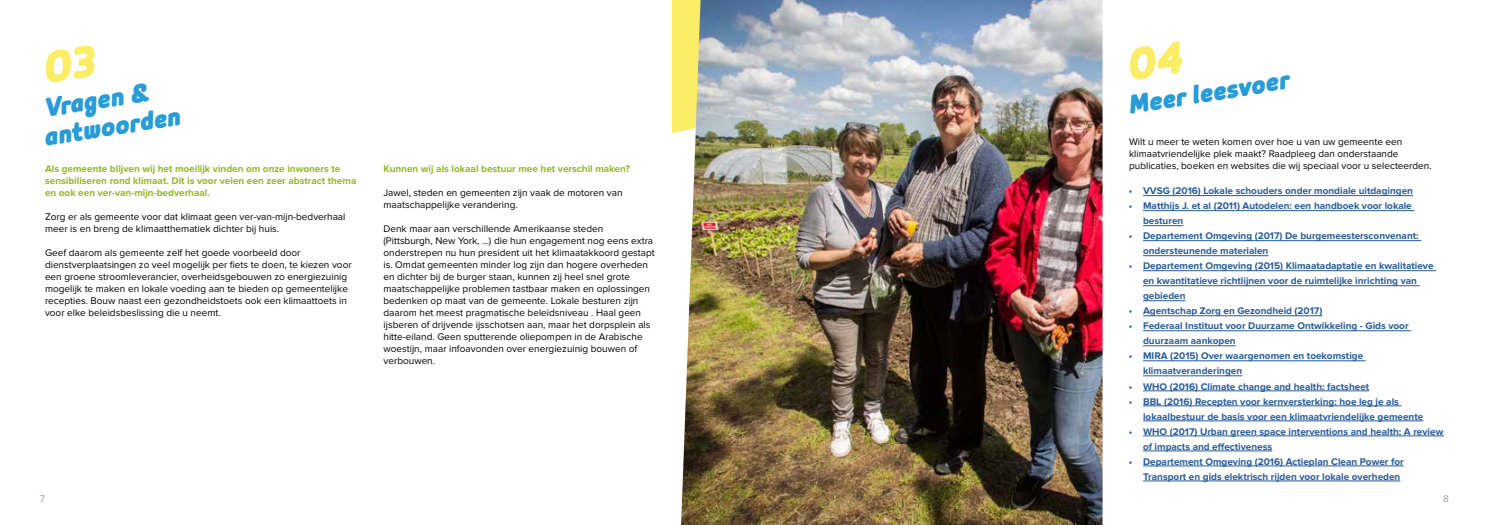
<style>
.page{position:relative;width:1489px;height:525px;background:#fff}
.page>*{position:absolute;margin:0;border:0;box-sizing:border-box;transform-origin:0 0}
.t1{font:italic 900 32.5px/28.8px "Mairy";color:#299cd8}
.t2{font:10px/12px "Proxima Nova";color:#000}
.t3{font:700 10px/15px "Proxima Nova";color:#275b9b}
.t4{font:700 10px/12px "Proxima Nova";color:#96b622}
.t5{font:10px "Proxima Nova";color:#9d9d9c}
</style>
<div class="page">
<svg style="left:672px;top:0;width:9px;height:133px"></svg>
<img style="left:681px;top:0;width:421px;height:524px">
<hr style="left:1142px;top:195px;width:270px;height:1px;background:#275b9b">
<hr style="left:1142px;top:210px;width:272px;height:1px;background:#275b9b">
<hr style="left:1142px;top:225px;width:41px;height:1px;background:#275b9b">
<hr style="left:1142px;top:240px;width:279px;height:1px;background:#275b9b">
<hr style="left:1142px;top:255px;width:126px;height:1px;background:#275b9b">
<hr style="left:1142px;top:270px;width:293px;height:1px;background:#275b9b">
<hr style="left:1142px;top:285px;width:277px;height:1px;background:#275b9b">
<hr style="left:1142px;top:300px;width:43px;height:1px;background:#275b9b">
<hr style="left:1142px;top:315px;width:180px;height:1px;background:#275b9b">
<hr style="left:1142px;top:330px;width:268px;height:1px;background:#275b9b">
<hr style="left:1142px;top:345px;width:93px;height:1px;background:#275b9b">
<hr style="left:1142px;top:360px;width:223px;height:1px;background:#275b9b">
<hr style="left:1142px;top:375px;width:100px;height:1px;background:#275b9b">
<hr style="left:1142px;top:390px;width:227px;height:1px;background:#275b9b">
<hr style="left:1142px;top:405px;width:259px;height:1px;background:#275b9b">
<hr style="left:1142px;top:420px;width:281px;height:1px;background:#275b9b">
<hr style="left:1142px;top:435px;width:301px;height:1px;background:#275b9b">
<hr style="left:1142px;top:450px;width:130px;height:1px;background:#275b9b">
<hr style="left:1142px;top:465px;width:261px;height:1px;background:#275b9b">
<hr style="left:1142px;top:480px;width:258px;height:1px;background:#275b9b">
<h1 class="t1" style="left:37px;top:94px;width:139px;rotate:-9deg">Vragen &amp; antwoorden</h1>
<h1 class="t1" style="left:1125px;top:90px;width:163px;rotate:-9deg">Meer leesvoer</h1>
<p class="t2" style="left:1129px;top:135px;width:304px">Wilt u meer te weten komen over hoe u van uw gemeente een klimaatvriendelijke plek maakt? Raadpleeg dan onderstaande publicaties, boeken en websites die wij speciaal voor u selecteerden.</p>
<p class="t3" style="left:1128px;top:183px;width:286px">• VVSG (2016) Lokale schouders onder mondiale uitdagingen</p>
<p class="t3" style="left:1142px;top:198px;width:270px;text-indent:-14px">• Matthijs J. et al (2011) Autodelen: een handboek voor lokale besturen</p>
<p class="t3" style="left:1142px;top:228px;width:277px;text-indent:-14px">• Departement Omgeving (2017) De burgemeestersconvenant: ondersteunende materialen</p>
<p class="t3" style="left:1142px;top:258px;width:292px;text-indent:-14px">• Departement Omgeving (2015) Klimaatadaptatie en kwalitatieve en kwantitatieve richtlijnen voor de ruimtelijke inrichting van gebieden</p>
<p class="t3" style="left:1128px;top:303px;width:195px">• Agentschap Zorg en Gezondheid (2017)</p>
<p class="t3" style="left:1142px;top:318px;width:267px;text-indent:-14px">• Federaal Instituut voor Duurzame Ontwikkeling - Gids voor duurzaam aankopen</p>
<p class="t3" style="left:1142px;top:348px;width:222px;text-indent:-14px">• MIRA (2015) Over waargenomen en toekomstige klimaatveranderingen</p>
<p class="t3" style="left:1128px;top:378px;width:242px">• WHO (2016) Climate change and health: factsheet</p>
<p class="t3" style="left:1142px;top:393px;width:282px;text-indent:-14px">• BBL (2016) Recepten voor kernversterking: hoe leg je als lokaalbestuur de basis voor een klimaatvriendelijke gemeente</p>
<p class="t3" style="left:1142px;top:423px;width:302px;text-indent:-14px">• WHO (2017) Urban green space interventions and health: A review of impacts and effectiveness</p>
<p class="t3" style="left:1142px;top:453px;width:262px;text-indent:-14px">• Departement Omgeving (2016) Actieplan Clean Power for<br>Transport en gids elektrisch rijden voor lokale overheden</p>
<p class="t4" style="left:45px;top:163px;width:313px">Als gemeente blijven wij het moeilijk vinden om onze inwoners te sensibiliseren rond klimaat. Dit is voor velen een zeer abstract thema en ook een ver-van-mijn-bedverhaal.</p>
<p class="t2" style="left:45px;top:211px;width:302px">Zorg er als gemeente voor dat klimaat geen ver-van-mijn-bedverhaal meer is en breng de klimaatthematiek dichter bij huis.</p>
<p class="t2" style="left:45px;top:247px;width:308px">Geef daarom als gemeente zelf het goede voorbeeld door dienstverplaatsingen zo veel mogelijk per fiets te doen, te kiezen voor een groene stroomleverancier, overheidsgebouwen zo energiezuinig mogelijk te maken en lokale voeding aan te bieden op gemeentelijke recepties. Bouw naast een gezondheidstoets ook een klimaattoets in voor elke beleidsbeslissing die u neemt.</p>
<p class="t4" style="left:383px;top:163px;width:248px">Kunnen wij als lokaal bestuur mee het verschil maken?</p>
<p class="t2" style="left:383px;top:187px;width:241px">Jawel, steden en gemeenten zijn vaak de motoren van maatschappelijke verandering.</p>
<p class="t2" style="left:383px;top:223px;width:273px">Denk maar aan verschillende Amerikaanse steden (Pittsburgh, New York, …) die hun engagement nog eens extra onderstrepen nu hun president uit het klimaatakkoord gestapt is. Omdat gemeenten minder log zijn dan hogere overheden en dichter bij de burger staan, kunnen zij heel snel grote maatschappelijke problemen tastbaar maken en oplossingen bedenken op maat van de gemeente. Lokale besturen zijn daarom het meest pragmatische beleidsniveau . Haal geen ijsberen of drijvende ijsschotsen aan, maar het dorpsplein als hitte-eiland. Geen sputterende oliepompen in de Arabische woestijn, maar infoavonden over energiezuinig bouwen of verbouwen.</p>
<p class="t5" style="left:40px;top:492px;width:7px">7</p>
<p class="t5" style="left:1442px;top:492px;width:7px">8</p>
</div>
